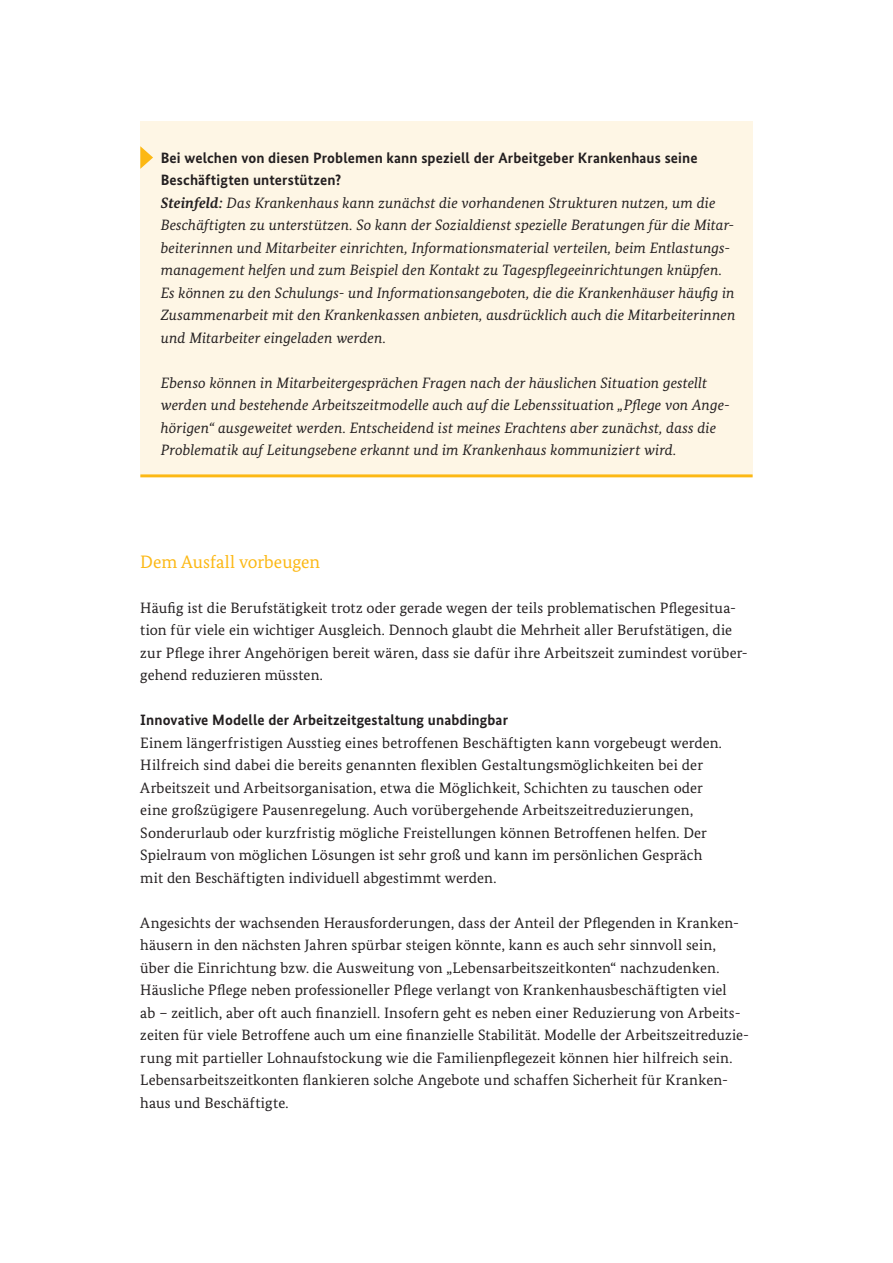
<style>
.page{position:relative;width:893px;height:1263px;background:#fff}
.page>*{position:absolute;margin:0;border:0;box-sizing:border-box;transform-origin:0 0}
.t1{font:18px "Bundes Serif";letter-spacing:-.005em;color:#fcb814}
.t2{font:15px/22.5px "Bundes Serif";letter-spacing:.005em;color:#231f20}
.t3{font:italic 15px/22.5px "Bundes Serif";letter-spacing:.01em;color:#231f20}
.s1{font-family:"Bundes Sans";font-weight:700;font-style:normal}
.s2{font-weight:700}
.s3{font-family:"Bundes Sans";font-weight:700}
</style>
<div class="page">
<div style="left:140px;top:121px;width:613px;height:353px;background:#fef6e5"></div>
<hr style="left:140px;top:474px;width:613px;height:3px;background:#fcb814">
<svg style="left:140px;top:146px;width:13px;height:23px"></svg>
<p class="t3" style="left:161px;top:146px;width:576px"><span class="s1">Bei welchen von diesen Problemen kann speziell der Arbeitgeber Krankenhaus seine Beschäftigten unterstützen?<br></span><span class="s2">Steinfeld:</span> Das Krankenhaus kann zunächst die vorhandenen Strukturen nutzen, um die Beschäftigten zu unterstützen. So kann der Sozialdienst spezielle Beratungen für die Mitar&shy;beiterinnen und Mitarbeiter einrichten, Informationsmaterial verteilen, beim Entlastungs&shy;management helfen und zum Beispiel den Kontakt zu Tagespflegeeinrichtungen knüpfen.<br>Es können zu den Schulungs- und Informationsangeboten, die die Krankenhäuser häufig in Zusammenarbeit mit den Krankenkassen anbieten, ausdrücklich auch die Mitarbeiterinnen und Mitarbeiter eingeladen werden.</p>
<p class="t3" style="left:161px;top:371px;width:571px">Ebenso können in Mitarbeitergesprächen Fragen nach der häuslichen Situation gestellt werden und bestehende Arbeitszeitmodelle auch auf die Lebenssituation „Pflege von Ange&shy;hörigen“ ausgeweitet werden. Entscheidend ist meines Erachtens aber zunächst, dass die Problematik auf Leitungsebene erkannt und im Krankenhaus kommuniziert wird.</p>
<h3 class="t1" style="left:140px;top:551px;width:181px">Dem Ausfall vorbeugen</h3>
<p class="t2" style="left:140px;top:596px;width:609px">Häufig ist die Berufstätigkeit trotz oder gerade wegen der teils problematischen Pflegesitua&shy;tion für viele ein wichtiger Ausgleich. Dennoch glaubt die Mehrheit aller Berufstätigen, die zur Pflege ihrer Angehörigen bereit wären, dass sie dafür ihre Arbeitszeit zumindest vorüber&shy;gehend reduzieren müssten.</p>
<p class="t2" style="left:140px;top:709px;width:583px"><span class="s3">Innovative Modelle der Arbeitzeitgestaltung unabdingbar<br></span>Einem längerfristigen Ausstieg eines betroffenen Beschäftigten kann vorgebeugt werden.<br>Hilfreich sind dabei die bereits genannten flexiblen Gestaltungsmöglichkeiten bei der Arbeitszeit und Arbeitsorganisation, etwa die Möglichkeit, Schichten zu tauschen oder eine großzügigere Pausenregelung. Auch vorübergehende Arbeitszeitreduzierungen, Sonderurlaub oder kurzfristig mögliche Freistellungen können Betroffenen helfen. Der Spielraum von möglichen Lösungen ist sehr groß und kann im persönlichen Gespräch mit den Beschäftigten individuell abgestimmt werden.</p>
<p class="t2" style="left:140px;top:911px;width:610px">Angesichts der wachsenden Herausforderungen, dass der Anteil der Pflegenden in Kranken&shy;häusern in den nächsten Jahren spürbar steigen könnte, kann es auch sehr sinnvoll sein, über die Einrichtung bzw. die Ausweitung von „Lebensarbeitszeitkonten“ nachzudenken.<br>Häus liche Pflege neben professioneller Pflege verlangt von Krankenhausbeschäftigten viel<br>ab – zeitlich, aber oft auch finanziell. Insofern geht es neben einer Reduzierung von Arbeits&shy;zeiten für viele Betroffene auch um eine finanzielle Stabilität. Modelle der Arbeitszeitreduzie&shy;rung mit partieller Lohnaufstockung wie die Familienpflegezeit können hier hilfreich sein.<br>Lebensarbeitszeitkonten flankieren solche Angebote und schaffen Sicherheit für Kranken&shy;haus und Beschäftigte.</p>
</div>
